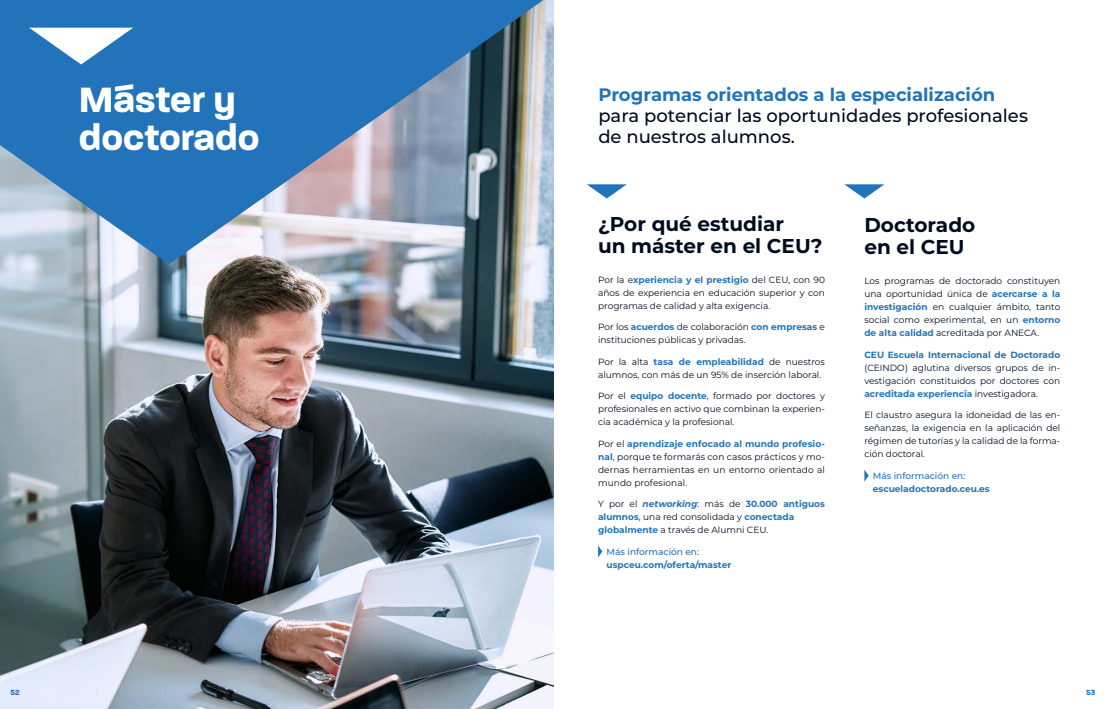
<style>
.page{position:relative;width:1106px;height:709px;background:#fff}
.page>*{position:absolute;margin:0;border:0;box-sizing:border-box;transform-origin:0 0}
.t1{font:700 38px/38px "Paralucent";color:#fff}
.t2{font:700 20px/22px "Montserrat";color:#000b1e}
.t3{font:500 18px/21px "Montserrat";color:#000b1e}
.t4{font:700 18px "Montserrat";color:#2273b9}
.t5{font:9px/13px "Montserrat";color:#000b1e;text-align:justify}
.t6{font:700 9px "Montserrat";color:#2273b9}
.t7{font:500 9px "Montserrat";color:#2273b9}
.t8{font:700 8px "Paralucent";color:#2273b9}
.s1{font-weight:700;color:#2273b9}
.s2{font-weight:700;font-style:italic;color:#2273b9}
</style>
<div class="page">
<svg style="left:844px;top:184px;width:40px;height:14px"></svg>
<img style="left:0;top:0;width:553px;height:709px">
<svg style="left:0;top:0;width:543px;height:264px;background:#5789b5"></svg>
<svg style="left:29px;top:28px;width:104px;height:36px"></svg>
<svg style="left:587px;top:184px;width:40px;height:14px"></svg>
<svg style="left:598px;top:545px;width:4px;height:12px"></svg>
<svg style="left:864px;top:469px;width:4px;height:12px"></svg>
<h1 class="t1" style="left:79px;top:81px;width:182px">Máster y doctorado</h1>
<h3 class="t4" style="left:598px;top:82px;width:398px">Programas orientados a la especialización</h3>
<h3 class="t3" style="left:598px;top:105px;width:431px">para potenciar las oportunidades profesionales de nuestros alumnos.</h3>
<h2 class="t2" style="left:598px;top:212px;width:226px">¿Por qué estudiar<br>un máster en el CEU?</h2>
<p class="t5" style="left:598px;top:273px;width:228px">Por la e<span class="s1">xperiencia y el prestigio</span> del CEU, con 90 años de experiencia en educación superior y con programas de calidad y alta exigencia.</p>
<p class="t5" style="left:598px;top:320px;width:228px">Por los <span class="s1">acuerdos</span> de colaboración <span class="s1">con empresas</span> e instituciones públicas y privadas.</p>
<p class="t5" style="left:598px;top:355px;width:228px">Por la alta <span class="s1">tasa de empleabilidad</span> de nuestros alumnos, con más de un 95% de inserción laboral.</p>
<p class="t5" style="left:598px;top:389px;width:228px">Por el <span class="s1">equipo docente</span>, formado por doctores y profesionales en activo que combinan la experien&shy;cia académica y la profesional.</p>
<p class="t5" style="left:598px;top:437px;width:228px">Por el <span class="s1">aprendizaje enfocado al mundo profesio&shy;nal</span>, porque te formarás con casos prácticos y mo&shy;dernas herramientas en un entorno orientado al mundo profesional.</p>
<p class="t5" style="left:598px;top:497px;width:228px;text-align:left">Y por el <span class="s2">networking</span>: más de <span class="s1">30.000 antiguos alumnos</span>, una red consolidada y <span class="s1">conectada globalmente</span> a través de Alumni CEU.</p>
<p class="t7" style="left:606px;top:545px;width:94px">Más información en:</p>
<p class="t6" style="left:606px;top:558px;width:126px">uspceu.com/oferta/master</p>
<h2 class="t2" style="left:864px;top:213px;width:112px">Doctorado en el CEU</h2>
<p class="t5" style="left:864px;top:274px;width:197px">Los programas de doctorado constituyen una oportunidad única de <span class="s1">acercarse a la investigación</span> en cualquier ámbito, tanto social como experimental, en un <span class="s1">entorno de alta calidad</span> acreditada por ANECA.</p>
<p class="t6" style="left:864px;top:348px;width:197px">CEU Escuela Internacional de Doctorado</p>
<p class="t5" style="left:864px;top:360px;width:197px">(CEINDO) aglutina diversos grupos de in&shy;vestigación constituidos por doctores con <span class="s1">acreditada experiencia</span> investigadora.</p>
<p class="t5" style="left:864px;top:408px;width:197px">El claustro asegura la idoneidad de las en&shy;señanzas, la exigencia en la aplicación del régimen de tutorías y la calidad de la forma&shy;ción doctoral.</p>
<p class="t7" style="left:873px;top:469px;width:94px">Más información en:</p>
<p class="t6" style="left:873px;top:482px;width:118px">escueladoctorado.ceu.es</p>
<p class="t8" style="left:11px;top:687px;width:11px">52</p>
<p class="t8" style="left:1086px;top:687px;width:11px">53</p>
</div>
